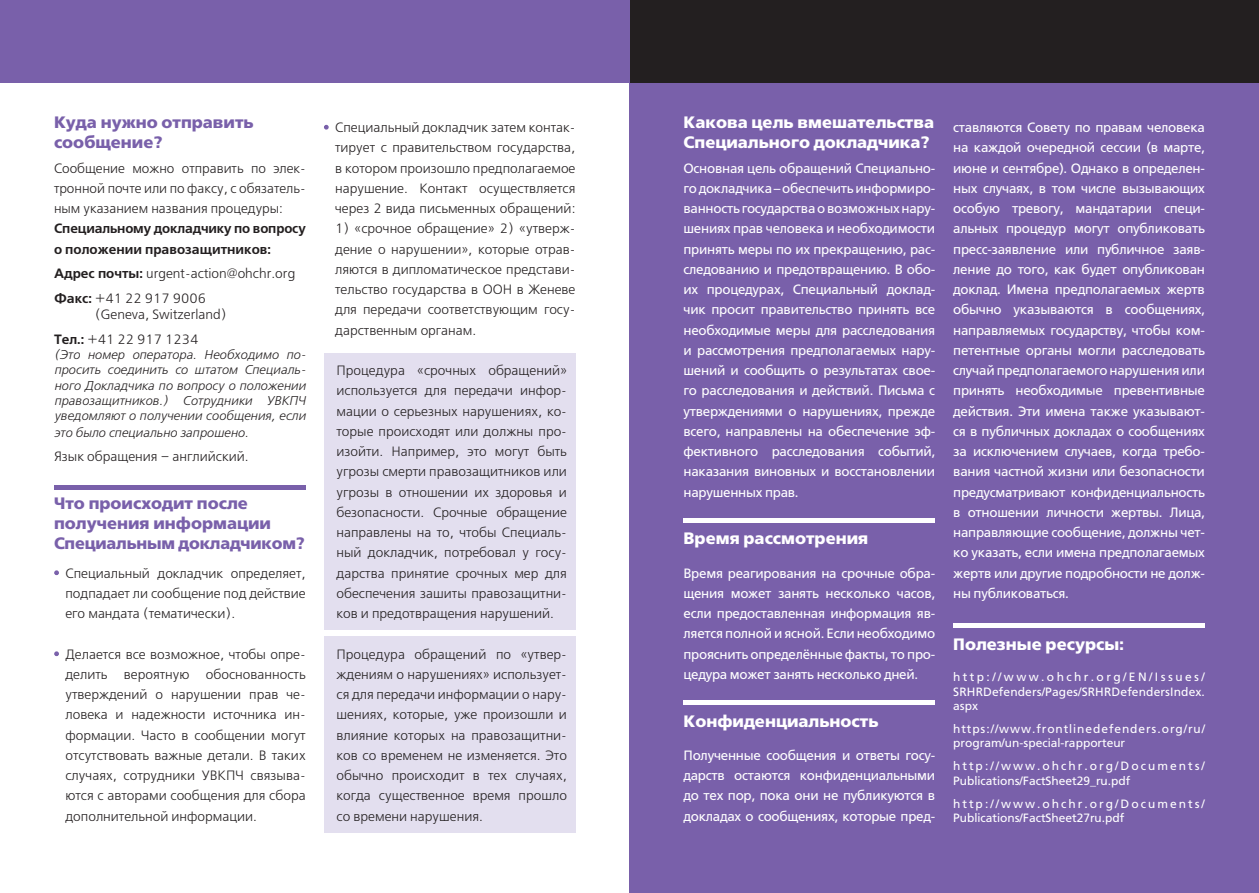
<style>
.page{position:relative;width:1259px;height:893px;background:#fff}
.page>*{position:absolute;margin:0;border:0;box-sizing:border-box;transform-origin:0 0}
.t1{font:800 16.5px/19.8px "DS Free Set";color:#fff}
.t2{font:800 16.5px/19.8px "DS Free Set";color:#7960aa}
.t3{font:500 13.5px/20.2px "DS Free Set";letter-spacing:-.02em;color:#fff;text-align:justify}
.t4{font:13.5px/20.2px "DS Free Set";color:#231f20;text-align:justify}
.t5{font:700 13.5px/20.2px "DS Free Set";letter-spacing:-.01em;color:#231f20}
.t6{font:italic 12.75px/15.5px "DS Free Set";color:#231f20;text-align:justify}
.t7{font:500 12px/14.4px "DS Free Set";letter-spacing:.01em;color:#fff}
.t8{font:500 12px/14.4px "DS Free Set";letter-spacing:.08em;color:#fff}
.s1{font-weight:700}
.s2{color:#7960aa}
</style>
<div class="page">
<div style="left:324px;top:353px;width:251px;height:276px;background:#e3dfef"></div>
<div style="left:324px;top:636px;width:251px;height:197px;background:#e3dfef"></div>
<div style="left:629px;top:0;width:630px;height:893px;background:#7960aa"></div>
<svg style="left:54px;top:570px;width:5px;height:5px"></svg>
<svg style="left:54px;top:651px;width:5px;height:5px"></svg>
<svg style="left:324px;top:125px;width:5px;height:5px"></svg>
<div style="left:629px;top:0;width:630px;height:82px;background:#231f20"></div>
<hr style="left:54px;top:485px;width:252px;height:4px;background:#7960aa">
<hr style="left:683px;top:519px;width:252px;height:4px;background:#fff">
<hr style="left:683px;top:700px;width:252px;height:4px;background:#fff">
<div style="left:953px;top:623px;width:252px;height:5px;background:#fff"></div>
<div style="left:0;top:0;width:629px;height:82px;background:#7960aa"></div>
<p class="t2" style="left:54px;top:113px;width:201px">Куда нужно отправить сообщение?</p>
<p class="t4" style="left:54px;top:158px;width:253px">Сообщение можно отправить по элек&shy;тронной почте или по факсу, с обязатель&shy;ным указанием названия процедуры:</p>
<p class="t5" style="left:54px;top:219px;width:253px">Специальному докладчику по вопросу о положении правозащитников:</p>
<p class="t4" style="left:54px;top:262px;width:243px;line-height:24.8px"><span class="s1">Адрес почты:</span> urgent-action@ohchr.org<br><span class="s1">Факс:</span> +41 22 917 9006</p>
<p class="t4" style="left:54px;top:302px;width:174px;line-height:24.8px;text-indent:41px">(Geneva, Switzerland)<br><span class="s1">Тел.:</span> +41 22 917 1234</p>
<p class="t6" style="left:54px;top:347px;width:253px">(Это номер оператора. Необходимо по&shy;просить соединить со штатом Специаль&shy;ного Докладчика по вопросу о положении правозащитников.) Сотрудники УВКПЧ уведомляют о получении сообщения, если это было специально запрошено.</p>
<p class="t4" style="left:54px;top:447px;width:196px">Язык обращения – английский.</p>
<p class="t2" style="left:54px;top:494px;width:252px">Что происходит после получения информации<br>Специальным докладчиком?</p>
<p class="t4" style="left:65px;top:563px;width:242px;text-indent:-11px"><span class="s2">•</span> Специальный докладчик определяет, подпадает ли сообщение под действие его мандата (тематически).</p>
<p class="t4" style="left:65px;top:644px;width:242px;text-indent:-11px"><span class="s2">•</span> Делается все возможное, чтобы опре&shy;делить вероятную обоснованность утверждений о нарушении прав че&shy;ловека и надежности источника ин&shy;формации. Часто в сообщении могут отсутствовать важные детали. В таких случаях, сотрудники УВКПЧ связыва&shy;ются с авторами сообщения для сбора дополнительной информации.</p>
<p class="t4" style="left:335px;top:118px;width:242px;text-indent:-11px"><span class="s2">•</span> Специальный докладчик затем контак&shy;тирует с правительством государства, в котором произошло предполагаемое нарушение. Контакт осуществляется через 2 вида письменных обращений:</p>
<p class="t4" style="left:335px;top:219px;width:242px">1) «срочное обращение» 2) «утверж&shy;дение о нарушении», которые отрав&shy;ляются в дипломатическое представи&shy;тельство государства в ООН в Женеве для передачи соответствующим госу&shy;дарственным органам.</p>
<p class="t4" style="left:336px;top:361px;width:232px">Процедура «срочных обращений» используется для передачи инфор&shy;мации о серьезных нарушениях, ко&shy;торые происходят или должны про&shy;изойти. Например, это могут быть угрозы смерти правозащитников или угрозы в отношении их здоровья и безопасности. Срочные обращение направлены на то, чтобы Специаль&shy;ный докладчик, потребовал у госу&shy;дарства принятие срочных мер для обеспечения зашиты правозащитни&shy;ков и предотвращения нарушений.</p>
<p class="t4" style="left:336px;top:644px;width:232px">Процедура обращений по «утвер&shy;ждениям о нарушениях» использует&shy;ся для передачи информации о нару&shy;шениях, которые, уже произошли и влияние которых на правозащитни&shy;ков со временем не изменяется. Это обычно происходит в тех случаях, когда существенное время прошло со времени нарушения.</p>
<p class="t1" style="left:683px;top:113px;width:252px">Какова цель вмешательства<br>Специального докладчика?</p>
<p class="t3" style="left:683px;top:158px;width:253px">Основная цель обращений Специально&shy;го докладчика – обеспечить информиро&shy;ванность государства о возможных нару&shy;шениях прав человека и необходимости принять меры по их прекращению, рас&shy;следованию и предотвращению. В обо&shy;их процедурах, Специальный доклад&shy;чик просит правительство принять все необходимые меры для расследования и рассмотрения предполагаемых нару&shy;шений и сообщить о результатах свое&shy;го расследования и действий. Письма с утверждениями о нарушениях, прежде всего, направлены на обеспечение эф&shy;фективного расследования событий, наказания виновных и восстановлении нарушенных прав.</p>
<p class="t1" style="left:683px;top:529px;width:186px">Время рассмотрения</p>
<p class="t3" style="left:683px;top:563px;width:253px">Время реагирования на срочные обра&shy;щения может занять несколько часов, если предоставленная информация яв&shy;ляется полной и ясной. Если необходимо прояснить определённые факты, то про&shy;цедура может занять несколько дней.</p>
<p class="t1" style="left:683px;top:711px;width:196px">Конфиденциальность</p>
<p class="t3" style="left:683px;top:745px;width:253px">Полученные сообщения и ответы госу&shy;дарств остаются конфиденциальными до тех пор, пока они не публикуются в докладах о сообщениях, которые пред-</p>
<p class="t3" style="left:953px;top:118px;width:253px">ставляются Совету по правам человека на каждой очередной сессии (в марте, июне и сентябре). Однако в определен&shy;ных случаях, в том числе вызывающих особую тревогу, мандатарии специ&shy;альных процедур могут опубликовать пресс-заявление или публичное заяв&shy;ление до того, как будет опубликован доклад. Имена предполагаемых жертв обычно указываются в сообщениях, направляемых государству, чтобы ком&shy;петентные органы могли расследовать случай предполагаемого нарушения или принять необходимые превентивные действия. Эти имена также указывают&shy;ся в публичных докладах о сообщениях за исключением случаев, когда требо&shy;вания частной жизни или безопасности предусматривают конфиденциальность в отношении личности жертвы. Лица, направляющие сообщение, должны чет&shy;ко указать, если имена предполагаемых жертв или другие подробности не долж&shy;ны публиковаться.</p>
<p class="t1" style="left:953px;top:635px;width:172px">Полезные ресурсы:</p>
<p class="t7" style="left:953px;top:670px;width:253px;text-align:justify">http://www.ohchr.org/EN/Issues/ SRHRDefenders/Pages/SRHRDefendersIndex. aspx</p>
<p class="t8" style="left:953px;top:722px;width:253px">https://www.frontlinedefenders.org/ru/ program/un-special-rapporteur</p>
<p class="t7" style="left:953px;top:759px;width:253px">http://www.ohchr.org/Documents/<br>Publications/FactSheet29_ru.pdf</p>
<p class="t7" style="left:953px;top:796px;width:253px">http://www.ohchr.org/Documents/<br>Publications/FactSheet27ru.pdf</p>
</div>
